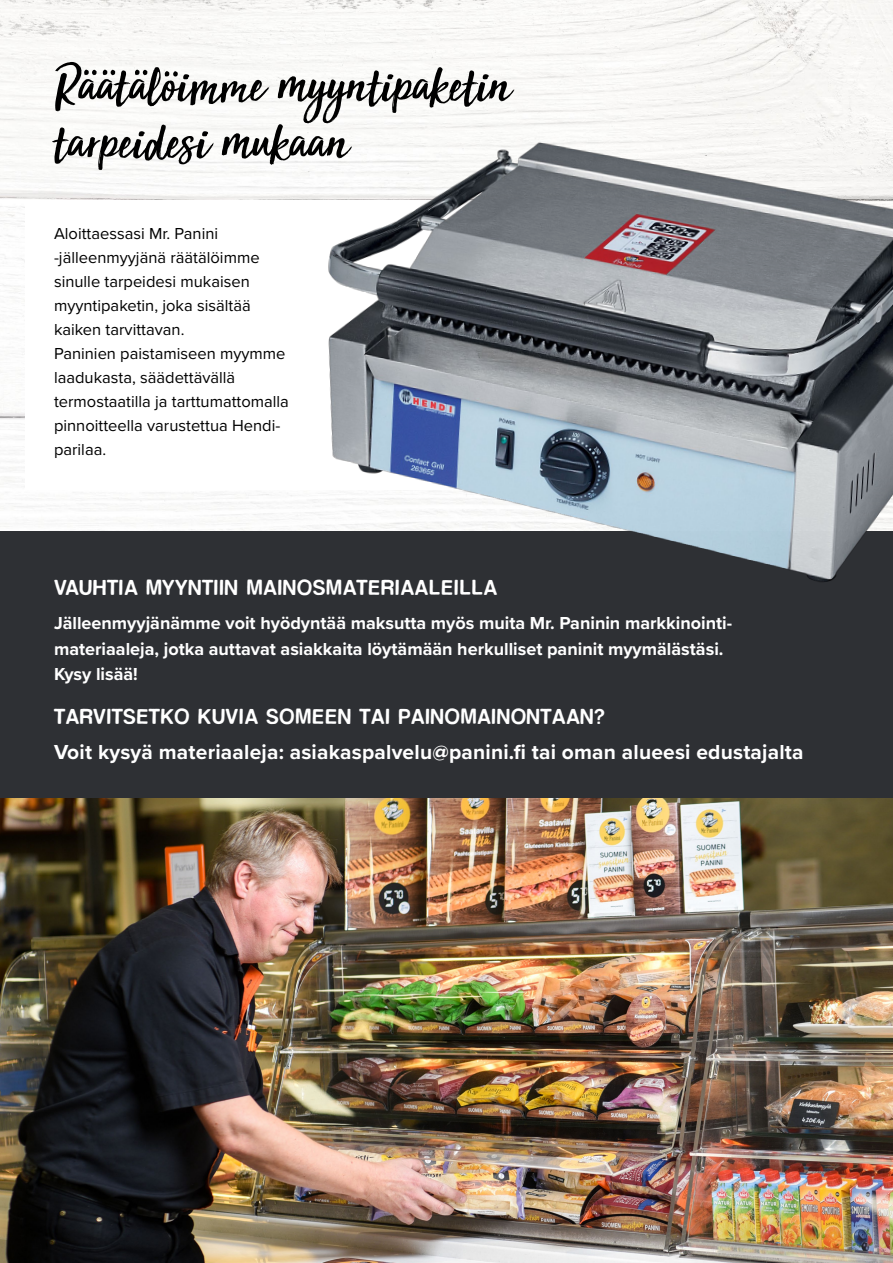
<style>
.page{position:relative;width:893px;height:1263px;background:#fff}
.page>*{position:absolute;margin:0;border:0;box-sizing:border-box;transform-origin:0 0}
.t1{font:55.5px/57px "Sun Valley";color:#000}
.t2{font:21px "Mass Appeal";color:#fff}
.t3{font:700 21px "Proxima Nova";letter-spacing:.01em;color:#fff}
.t4{font:700 18px/25.5px "Proxima Nova";color:#fff}
.t5{font:16.5px/24px "Proxima Nova";color:#000}
</style>
<div class="page">
<img style="left:0;top:0;width:893px;height:531px">
<img style="left:0;top:798px;width:893px;height:465px">
<div style="left:0;top:531px;width:893px;height:267px;background:#2e3034"></div>
<div style="left:26px;top:200px;width:626px;height:289px;background:#fff"></div>
<img style="left:272px;top:76px;width:621px;height:506px">
<h1 class="t1" style="left:54px;top:54px;width:458px">Räätälöimme myyntipaketin tarpeidesi mukaan</h1>
<p class="t5" style="left:54px;top:221px;width:236px">Aloittaessasi Mr. Panini -jälleenmyyjänä räätälöimme sinulle tarpeidesi mukaisen myyntipaketin, joka sisältää kaiken tarvittavan.<br>Paninien paistamiseen myymme laadukasta, säädettävällä termostaatilla ja tarttumattomalla pinnoitteella varustettua Hendi&shy;parilaa.</p>
<p class="t2" style="left:54px;top:574px;width:445px">VAUHTIA MYYNTIIN MAINOSMATERIAALEILLA</p>
<p class="t4" style="left:54px;top:610px;width:680px">Jälleenmyyjänämme voit hyödyntää maksutta myös muita Mr. Paninin markkinointi&shy;materiaaleja, jotka auttavat asiakkaita löytämään herkulliset paninit myymälästäsi.<br>Kysy lisää!</p>
<p class="t2" style="left:54px;top:704px;width:553px">TARVITSETKO KUVIA SOMEEN TAI PAINOMAINONTAAN?</p>
<p class="t3" style="left:54px;top:736px;width:751px">Voit kysyä materiaaleja: asiakaspalvelu@panini.fi tai oman alueesi edustajalta</p>
</div>
